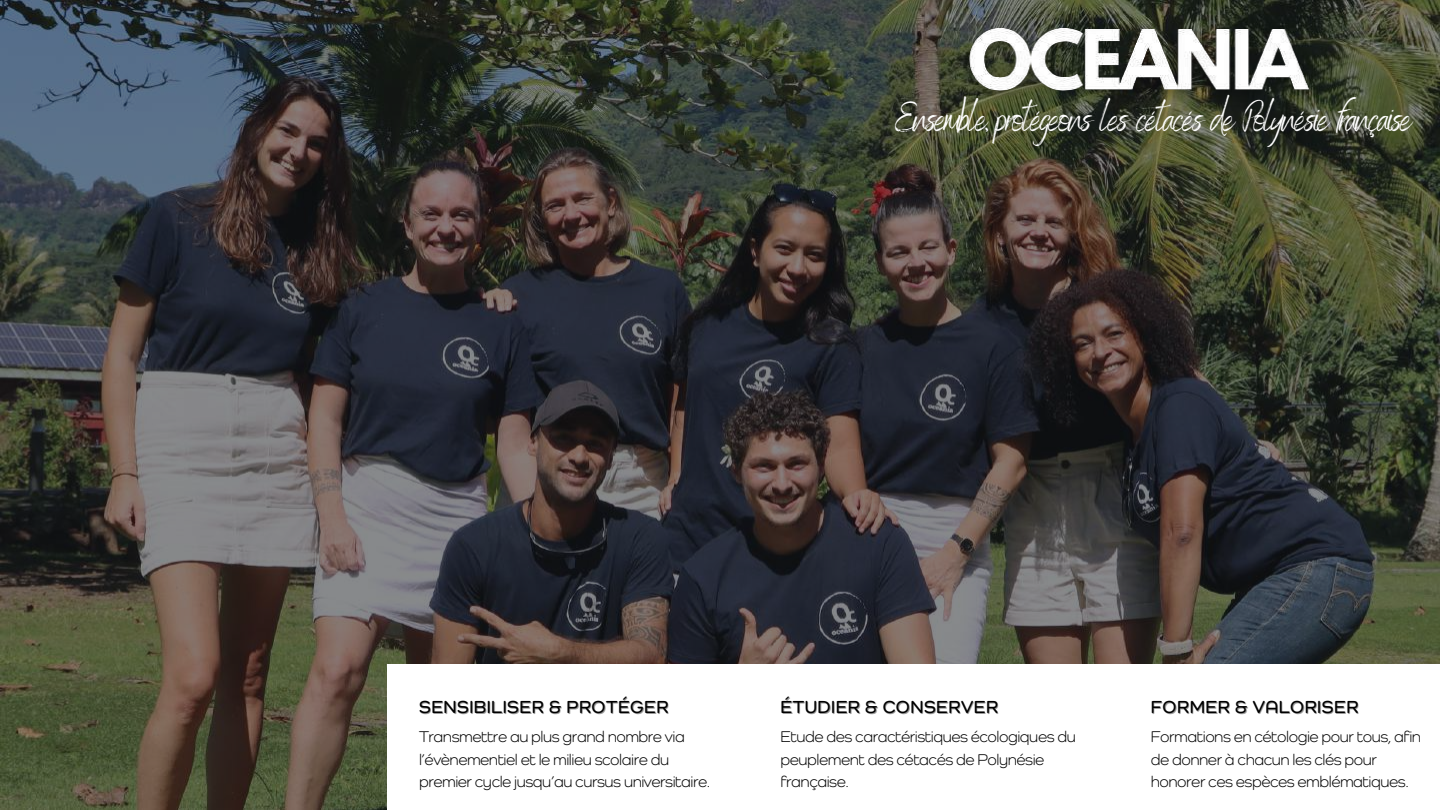
<style>
.page{position:relative;width:1440px;height:810px;background:#fff}
.page>*{position:absolute;margin:0;border:0;box-sizing:border-box;transform-origin:0 0}
.t1{font:41.3px "Benedict";letter-spacing:-.05em;color:#fff}
.t2{font:600 18px "Como";letter-spacing:.025em;color:#000}
.t3{font:16px/22.5px "Como";letter-spacing:-.03em;color:#000}
</style>
<div class="page">
<img style="left:0;top:0;width:1440px;height:810px">
<div style="left:387px;top:664px;width:1053px;height:146px;background:#fff"></div>
<img style="left:952px;top:11px;width:375px;height:105px">
<h1 class="t1" style="left:895px;top:92px;width:518px">Ensemble, protégeons les cétacés de Polynésie française</h1>
<p class="t2" style="left:419px;top:699px;width:251px">SENSIBILISER &amp; PROTÉGER</p>
<p class="t2" style="left:781px;top:699px;width:219px">ÉTUDIER &amp; CONSERVER</p>
<p class="t2" style="left:1151px;top:699px;width:209px">FORMER &amp; VALORISER</p>
<p class="t3" style="left:419px;top:727px;width:293px">Transmettre au plus grand nombre via l’évènementiel et le milieu scolaire du premier cycle jusqu’au cursus universitaire.</p>
<p class="t3" style="left:781px;top:727px;width:297px">Etude des caractéristiques écologiques du peuplement des cétacés de Polynésie française.</p>
<p class="t3" style="left:1151px;top:727px;width:272px">Formations en cétologie pour tous, afin de donner à chacun les clés pour honorer ces espèces emblématiques.</p>
</div>
